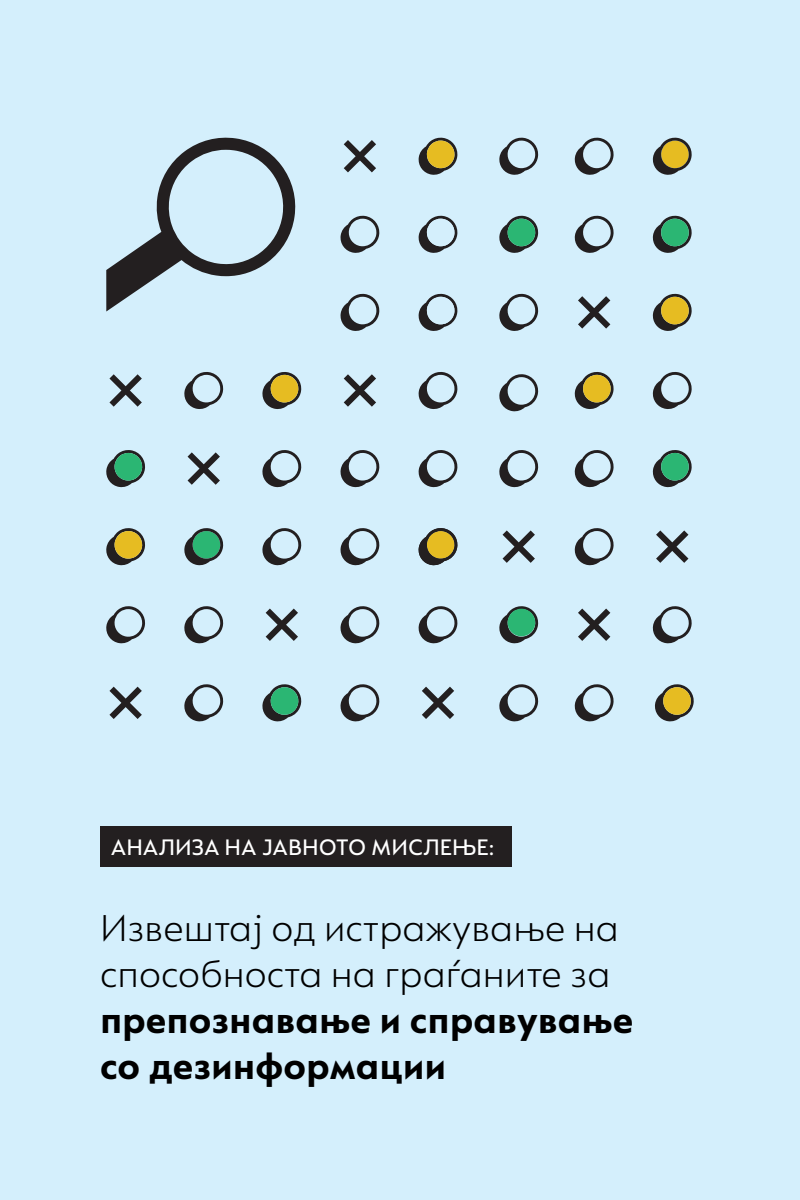
<style>
.page{position:relative;width:800px;height:1200px;background:#d4effc}
.page>*{position:absolute;margin:0;border:0;box-sizing:border-box;transform-origin:0 0}
.t1{font:300 40px/46px "FS Lucas Pro";color:#000}
.t2{font:700 40px/46px "FS Lucas Pro";color:#000}
.t3{font:500 24px "FS Lucas Pro";color:#fff}
</style>
<div class="page">
<svg style="left:499px;top:137px;width:40px;height:38px"></svg>
<svg style="left:574px;top:137px;width:40px;height:38px"></svg>
<svg style="left:652px;top:137px;width:40px;height:38px"></svg>
<svg style="left:340px;top:215px;width:40px;height:38px"></svg>
<svg style="left:574px;top:215px;width:40px;height:38px"></svg>
<svg style="left:106px;top:606px;width:39px;height:38px"></svg>
<svg style="left:340px;top:293px;width:40px;height:38px"></svg>
<svg style="left:499px;top:293px;width:40px;height:38px"></svg>
<svg style="left:652px;top:372px;width:40px;height:37px"></svg>
<svg style="left:418px;top:372px;width:40px;height:37px"></svg>
<svg style="left:340px;top:450px;width:40px;height:38px"></svg>
<svg style="left:418px;top:450px;width:40px;height:38px"></svg>
<svg style="left:499px;top:450px;width:40px;height:38px"></svg>
<svg style="left:499px;top:374px;width:40px;height:38px"></svg>
<svg style="left:340px;top:528px;width:40px;height:38px"></svg>
<svg style="left:262px;top:528px;width:40px;height:38px"></svg>
<svg style="left:184px;top:528px;width:40px;height:38px"></svg>
<svg style="left:262px;top:450px;width:40px;height:38px"></svg>
<svg style="left:184px;top:372px;width:40px;height:37px"></svg>
<svg style="left:574px;top:528px;width:40px;height:38px"></svg>
<svg style="left:574px;top:450px;width:40px;height:38px"></svg>
<svg style="left:184px;top:606px;width:40px;height:38px"></svg>
<svg style="left:340px;top:606px;width:40px;height:38px"></svg>
<svg style="left:418px;top:606px;width:40px;height:38px"></svg>
<svg style="left:652px;top:606px;width:40px;height:38px"></svg>
<svg style="left:184px;top:684px;width:40px;height:38px"></svg>
<svg style="left:340px;top:684px;width:40px;height:38px"></svg>
<svg style="left:499px;top:684px;width:40px;height:38px"></svg>
<svg style="left:574px;top:684px;width:40px;height:38px"></svg>
<svg style="left:106px;top:137px;width:190px;height:175px"></svg>
<svg style="left:343px;top:140px;width:33px;height:33px"></svg>
<svg style="left:343px;top:374px;width:33px;height:33px"></svg>
<svg style="left:578px;top:296px;width:33px;height:33px"></svg>
<svg style="left:502px;top:530px;width:33px;height:33px"></svg>
<svg style="left:422px;top:686px;width:32px;height:33px"></svg>
<svg style="left:656px;top:530px;width:33px;height:33px"></svg>
<svg style="left:265px;top:608px;width:33px;height:33px"></svg>
<svg style="left:187px;top:452px;width:33px;height:33px"></svg>
<svg style="left:109px;top:374px;width:33px;height:33px"></svg>
<svg style="left:578px;top:608px;width:33px;height:33px"></svg>
<svg style="left:109px;top:686px;width:33px;height:33px"></svg>
<div style="left:100px;top:826px;width:412px;height:41px;background:#231f20"></div>
<svg style="left:418px;top:137px;width:40px;height:38px"></svg>
<svg style="left:106px;top:528px;width:39px;height:38px"></svg>
<svg style="left:106px;top:450px;width:39px;height:38px"></svg>
<svg style="left:262px;top:372px;width:40px;height:37px"></svg>
<svg style="left:655px;top:684px;width:39px;height:38px"></svg>
<svg style="left:499px;top:606px;width:40px;height:38px"></svg>
<svg style="left:652px;top:293px;width:40px;height:38px"></svg>
<svg style="left:574px;top:372px;width:40px;height:37px"></svg>
<svg style="left:418px;top:528px;width:40px;height:38px"></svg>
<svg style="left:652px;top:450px;width:40px;height:38px"></svg>
<svg style="left:262px;top:684px;width:40px;height:38px"></svg>
<svg style="left:652px;top:215px;width:40px;height:38px"></svg>
<svg style="left:499px;top:215px;width:40px;height:38px"></svg>
<svg style="left:418px;top:293px;width:40px;height:38px"></svg>
<svg style="left:418px;top:215px;width:40px;height:38px"></svg>
<p class="t3" style="left:111px;top:833px;width:386px">АНАЛИЗА НА ЈАВНОТО МИСЛЕЊЕ:</p>
<p class="t1" style="left:100px;top:904px;width:520px">Извештај од истражување на способноста на граѓаните за</p>
<p class="t2" style="left:100px;top:996px;width:535px">препознавање и справување со дезинформации</p>
</div>
